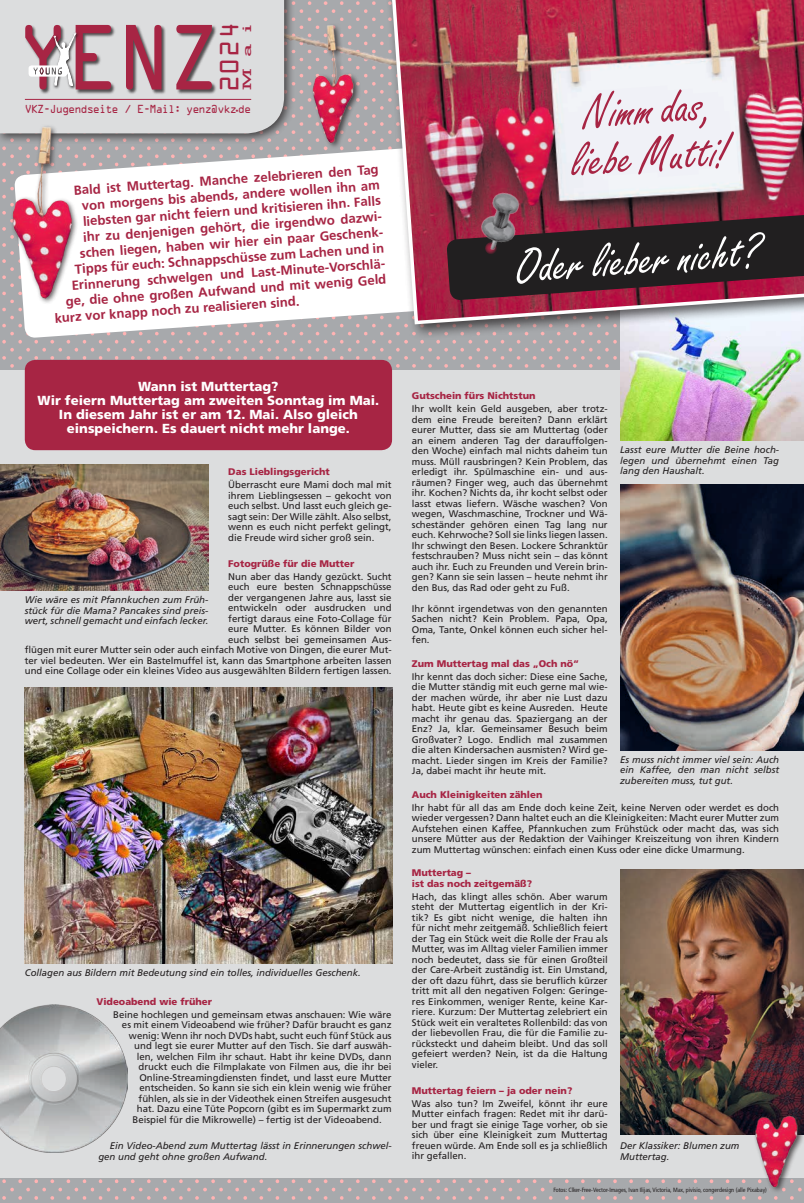
<style>
.page{position:relative;width:804px;height:1203px;background:#dcddde}
.page>*{position:absolute;margin:0;border:0;box-sizing:border-box;transform-origin:0 0}
.t1{font:82.95px "OCRA";color:#a72544;scale:.87 1}
.t2{font:49.88px/47.2px "Freestyle Script";color:#a72544;text-align:center}
.t3{font:49.88px "Freestyle Script";color:#fff}
.t4{font:23.71px "OCRA";color:#a72544}
.t5{font:700 13.12px "Frutiger";color:#a72544}
.t6{font:900 13.12px/14px "Frutiger";color:#fff;text-align:center}
.t7{font:12.25px "Rockwell";letter-spacing:.485em;color:#a72544;scale:2 1}
.t8{font:10.5px "OCRA A";letter-spacing:-.1em;color:#a72544;scale:.95 1}
.t9{font:9.62px/10.5px "Frutiger";color:#231f20;text-align:justify}
.t10{font:italic 9.62px/10.5px "Frutiger";color:#231f20;text-align:justify}
.t11{font:900 9.62px/10.5px "Frutiger";color:#a72544}
.t12{font:condensed 6.12px "Frutiger";color:#231f20}
</style>
<div class="page">
<img style="left:107px;top:338px;width:513px;height:31px">
<img style="left:0;top:1178px;width:804px;height:25px">
<svg style="left:107px;top:144px;width:277px;height:194px;background:#f1f1f1"></svg>
<img style="left:620px;top:485px;width:184px;height:265px">
<img style="left:0;top:465px;width:208px;height:126px">
<img style="left:24px;top:688px;width:368px;height:275px">
<img style="left:620px;top:340px;width:184px;height:101px">
<img style="left:0;top:1005px;width:128px;height:147px">
<div style="left:25px;top:360px;width:367px;height:90px;background:#a72544;border-radius:10px"></div>
<div style="left:384px;top:0;width:420px;height:340px;background:#231f20;opacity:.75"></div>
<img style="left:388px;top:0;width:416px;height:326px">
<img style="left:289px;top:0;width:147px;height:220px">
<div style="left:0;top:0;width:295px;height:144px;background:#231f20;opacity:.75"></div>
<img style="left:0;top:133px;width:107px;height:278px">
<img style="left:620px;top:869px;width:184px;height:266px">
<img style="left:738px;top:1097px;width:66px;height:102px">
<svg style="left:446px;top:213px;width:358px;height:88px;background:#48202b"></svg>
<img style="left:452px;top:182px;width:90px;height:90px">
<svg style="left:0;top:0;width:284px;height:133px"></svg>
<div style="left:27px;top:65px;width:49px;height:12px;background:#fff;opacity:.75"></div>
<div style="left:551px;top:1185px;width:218px;height:10px;background:#a7a9ac"></div>
<h1 class="t1" style="left:17px;top:22px;width:235px">YENZ</h1>
<p class="t8" style="left:25px;top:104px;width:240px">VKZ-Jugendseite / E-Mail: yenz@vkz.de</p>
<h3 class="t4" style="left:219px;top:92px;width:71px;rotate:-90deg">2024</h3>
<p class="t7" style="left:240px;top:90px;width:34px;rotate:-90deg">Mai</p>
<p class="t7" style="left:248px;top:91px;width:34px;rotate:-90deg">Mai</p>
<h3 class="t5" style="left:73px;top:183px;width:307px;rotate:-4deg">Bald ist Muttertag. Manche zelebrieren den Tag</h3>
<h3 class="t5" style="left:81px;top:198px;width:300px;rotate:-4deg">von morgens bis abends, andere wollen ihn am</h3>
<h3 class="t5" style="left:82px;top:214px;width:300px;rotate:-4deg">liebsten gar nicht feiern und kritisieren ihn. Falls</h3>
<h3 class="t5" style="left:83px;top:229px;width:303px;rotate:-4deg">ihr zu denjenigen gehört, die irgendwo dazwi-</h3>
<h3 class="t5" style="left:79px;top:245px;width:307px;rotate:-4deg">schen liegen, haben wir hier ein paar Geschenk-</h3>
<h3 class="t5" style="left:74px;top:262px;width:311px;rotate:-4deg">Tipps für euch: Schnappschüsse zum Lachen und in</h3>
<h3 class="t5" style="left:71px;top:278px;width:318px;rotate:-4deg">Erinnerung schwelgen und Last-Minute-Vorschlä-</h3>
<h3 class="t5" style="left:65px;top:294px;width:323px;rotate:-4deg">ge, die ohne großen Aufwand und mit wenig Geld</h3>
<h3 class="t5" style="left:54px;top:310px;width:247px;rotate:-4deg">kurz vor knapp noch zu realisieren sind.</h3>
<h2 class="t2" style="left:565px;top:91px;width:161px;rotate:-4deg">Nimm das, liebe Mutti!</h2>
<h2 class="t3" style="left:513px;top:238px;width:247px;rotate:-4deg">Oder lieber nicht?</h2>
<h3 class="t6" style="left:38px;top:379px;width:343px">Wann ist Muttertag?<br>Wir feiern Muttertag am zweiten Sonntag im Mai.<br>In diesem Jahr ist er am 12. Mai. Also gleich einspeichern. Es dauert nicht mehr lange.</h3>
<p class="t11" style="left:228px;top:466px;width:103px">Das Lieblingsgericht</p>
<p class="t9" style="left:228px;top:480px;width:165px">Überrascht eure Mami doch mal mit ihrem Lieblingsessen – gekocht von euch selbst. Und lasst euch gleich ge&shy;sagt sein: Der Wille zählt. Also selbst, wenn es euch nicht perfekt gelingt, die Freude wird sicher groß sein.</p>
<p class="t11" style="left:228px;top:558px;width:127px">Fotogrüße für die Mutter</p>
<p class="t9" style="left:25px;top:571px;width:368px;text-align:right">Nun aber das Handy gezückt. Sucht<br>euch eure besten Schnappschüsse<br>der vergangenen Jahre aus, lasst sie<br>entwickeln oder ausdrucken und<br>fertigt daraus eine Foto-Collage für<br>eure Mutter. Es können Bilder von<br>euch selbst bei gemeinsamen Aus-<br>flügen mit eurer Mutter sein oder auch einfach Motive von Dingen, die eurer Mut&shy;ter viel bedeuten. Wer ein Bastelmuffel ist, kann das Smartphone arbeiten lassen und eine Collage oder ein kleines Video aus ausgewählten Bildern fertigen lassen.</p>
<p class="t10" style="left:25px;top:595px;width:185px">Wie wäre es mit Pfannkuchen zum Früh&shy;stück für die Mama? Pancakes sind preis&shy;wert, schnell gemacht und einfach lecker.</p>
<p class="t10" style="left:25px;top:968px;width:337px">Collagen aus Bildern mit Bedeutung sind ein tolles, individuelles Geschenk.</p>
<p class="t11" style="left:97px;top:996px;width:117px">Videoabend wie früher</p>
<p class="t9" style="left:113px;top:1009px;width:280px">Beine hochlegen und gemeinsam etwas anschauen: Wie wäre</p>
<p class="t9" style="left:122px;top:1019px;width:271px">es mit einem Videoabend wie früher? Dafür braucht es ganz</p>
<p class="t9" style="left:129px;top:1030px;width:264px">wenig: Wenn ihr noch DVDs habt, sucht euch fünf Stück aus</p>
<p class="t9" style="left:134px;top:1040px;width:259px">und legt sie eurer Mutter auf den Tisch. Sie darf auswäh-</p>
<p class="t9" style="left:137px;top:1051px;width:256px">len, welchen Film ihr schaut. Habt ihr keine DVDs, dann</p>
<p class="t9" style="left:139px;top:1061px;width:254px">druckt euch die Filmplakate von Filmen aus, die ihr bei</p>
<p class="t9" style="left:139px;top:1072px;width:253px">Online-Streamingdiensten findet, und lasst eure Mutter</p>
<p class="t9" style="left:139px;top:1082px;width:253px">entscheiden. So kann sie sich ein klein wenig wie früher</p>
<p class="t9" style="left:139px;top:1093px;width:254px">fühlen, als sie in der Videothek einen Streifen ausgesucht</p>
<p class="t9" style="left:137px;top:1103px;width:256px">hat. Dazu eine Tüte Popcorn (gibt es im Supermarkt zum</p>
<p class="t9" style="left:132px;top:1114px;width:251px">Beispiel für die Mikrowelle) – fertig ist der Videoabend.</p>
<p class="t10" style="left:98px;top:1141px;width:295px;text-indent:11px">Ein Video-Abend zum Muttertag lässt in Erinnerungen schwel&shy;gen und geht ohne großen Aufwand.</p>
<p class="t11" style="left:412px;top:391px;width:125px">Gutschein fürs Nichtstun</p>
<p class="t9" style="left:412px;top:404px;width:197px">Ihr wollt kein Geld ausgeben, aber trotz&shy;dem eine Freude bereiten? Dann erklärt eurer Mutter, dass sie am Muttertag (oder an einem anderen Tag der darauffolgen&shy;den Woche) einfach mal nichts daheim tun muss. Müll rausbringen? Kein Problem, das erledigt ihr. Spülmaschine ein- und aus&shy;räumen? Finger weg, auch das übernehmt ihr. Kochen? Nichts da, ihr kocht selbst oder lasst etwas liefern. Wäsche waschen? Von wegen, Waschmaschine, Trockner und Wä&shy;scheständer gehören einen Tag lang nur euch. Kehrwoche? Soll sie links liegen lassen.<br>Ihr schwingt den Besen. Lockere Schranktür festschrauben? Muss nicht sein – das könnt auch ihr. Euch zu Freunden und Verein brin&shy;gen? Kann sie sein lassen – heute nehmt ihr den Bus, das Rad oder geht zu Fuß.</p>
<p class="t9" style="left:412px;top:603px;width:197px">Ihr könnt irgendetwas von den genannten Sachen nicht? Kein Problem. Papa, Opa, Oma, Tante, Onkel können euch sicher hel&shy;fen.</p>
<p class="t11" style="left:412px;top:658px;width:169px">Zum Muttertag mal das „Och nö“</p>
<p class="t9" style="left:412px;top:671px;width:197px">Ihr kennt das doch sicher: Diese eine Sache, die Mutter ständig mit euch gerne mal wie&shy;der machen würde, ihr aber nie Lust dazu habt. Heute gibt es keine Ausreden. Heute macht ihr genau das. Spaziergang an der Enz? Ja, klar. Gemeinsamer Besuch beim Großvater? Logo. Endlich mal zusammen die alten Kindersachen ausmisten? Wird ge&shy;macht. Lieder singen im Kreis der Familie?<br>Ja, dabei macht ihr heute mit.</p>
<p class="t11" style="left:412px;top:789px;width:132px">Auch Kleinigkeiten zählen</p>
<p class="t9" style="left:412px;top:802px;width:369px">Ihr habt für all das am Ende doch keine Zeit, keine Nerven oder werdet es doch wieder vergessen? Dann haltet euch an die Kleinigkeiten: Macht eurer Mutter zum Aufstehen einen Kaffee, Pfannkuchen zum Frühstück oder macht das, was sich unsere Mütter aus der Redaktion der Vaihinger Kreiszeitung von ihren Kindern zum Muttertag wünschen: einfach einen Kuss oder eine dicke Umarmung.</p>
<p class="t11" style="left:412px;top:868px;width:122px">Muttertag –<br>ist das noch zeitgemäß?</p>
<p class="t9" style="left:412px;top:891px;width:197px">Hach, das klingt alles schön. Aber warum steht der Muttertag eigentlich in der Kri&shy;tik? Es gibt nicht wenige, die halten ihn für nicht mehr zeitgemäß. Schließlich feiert der Tag ein Stück weit die Rolle der Frau als Mutter, was im Alltag vieler Familien immer noch bedeutet, dass sie für einen Großteil der Care-Arbeit zuständig ist. Ein Umstand, der oft dazu führt, dass sie beruflich kürzer tritt mit all den negativen Folgen: Geringe&shy;res Einkommen, weniger Rente, keine Kar&shy;riere. Kurzum: Der Muttertag zelebriert ein Stück weit ein veraltetes Rollenbild: das von der liebevollen Frau, die für die Familie zu&shy;rücksteckt und daheim bleibt. Und das soll gefeiert werden? Nein, ist da die Haltung vieler.</p>
<p class="t11" style="left:412px;top:1085px;width:162px">Muttertag feiern – ja oder nein?</p>
<p class="t9" style="left:412px;top:1098px;width:197px">Was also tun? Im Zweifel, könnt ihr eure Mutter einfach fragen: Redet mit ihr darü&shy;ber und fragt sie einige Tage vorher, ob sie sich über eine Kleinigkeit zum Muttertag freuen würde. Am Ende soll es ja schließlich ihr gefallen.</p>
<p class="t10" style="left:620px;top:445px;width:160px">Lasst eure Mutter die Beine hoch&shy;legen und übernehmt einen Tag lang den Haushalt.</p>
<p class="t10" style="left:620px;top:754px;width:160px">Es muss nicht immer viel sein: Auch ein Kaffee, den man nicht selbst zubereiten muss, tut gut.</p>
<p class="t10" style="left:620px;top:1140px;width:121px">Der Klassiker: Blumen zum<br>Muttertag.</p>
<p class="t12" style="left:553px;top:1187px;width:215px">Fotos: Clker-Free-Vector-Images, Ivan Ilijas, Victoria, Max, pivisio, congerdesign (alle Pixabay)</p>
</div>
